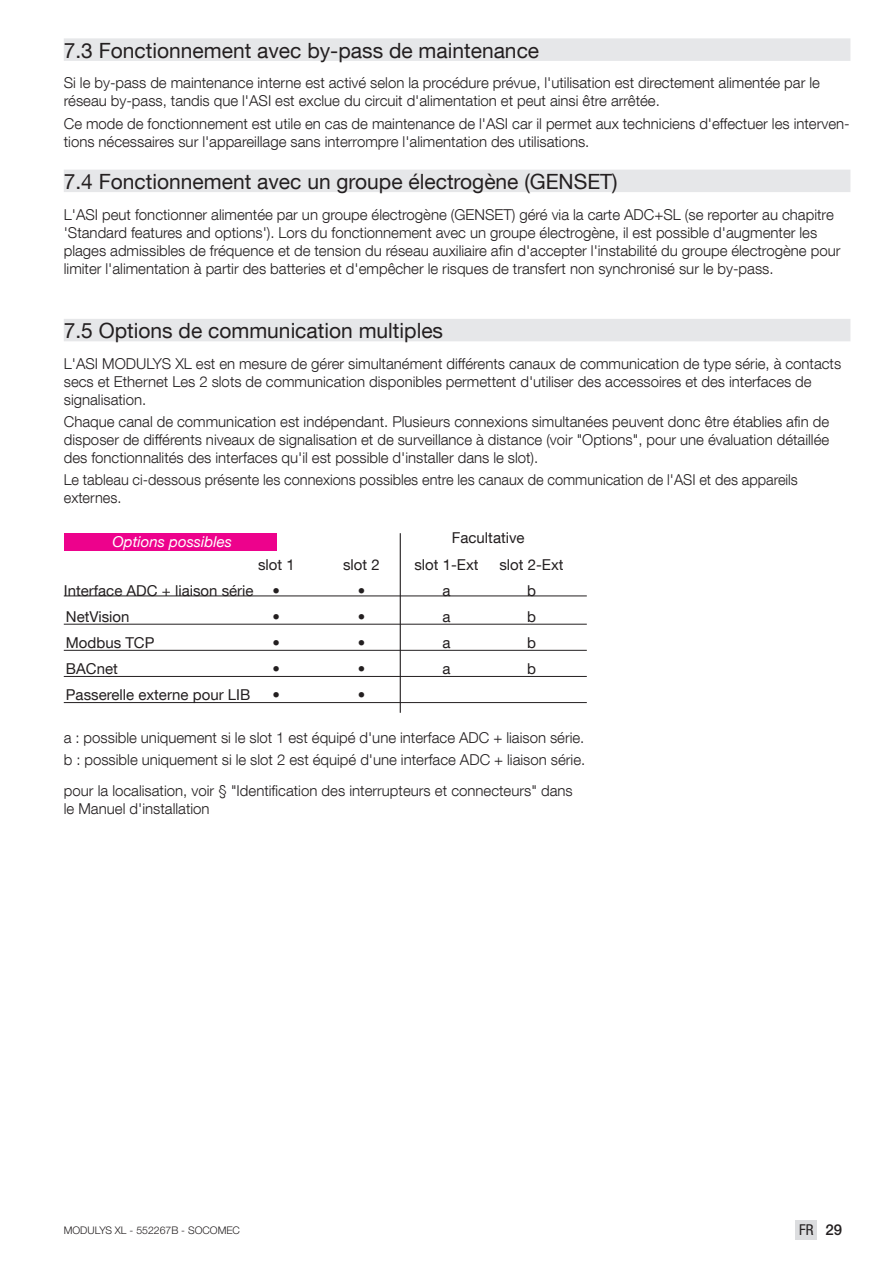
<style>
.page{position:relative;width:893px;height:1263px;background:#fff}
.page>*{position:absolute;margin:0;border:0;box-sizing:border-box;transform-origin:0 0}
.t1{font:21px "Helvetica Neue LT Com";color:#231f20}
.t2{font:300 15px/18px "Helvetica Neue LT Com";color:#231f20}
.t3{font:15px "Helvetica Neue LT Com";color:#231f20}
.t4{font:italic 15px "Helvetica Neue LT Com";color:#fff}
.t5{font:condensed 15px "Helvetica Neue LTW1 G";color:#231f20}
.t6{font:300 10.5px "Helvetica Neue LTW1 G";color:#231f20}
.s1{font-weight:500;font-stretch:normal}
</style>
<div class="page">
<div style="left:796px;top:1220px;width:21px;height:19px;background:#dcdddf"></div>
<div style="left:64px;top:38px;width:786px;height:23px;background:#e6e7e9"></div>
<div style="left:64px;top:170px;width:786px;height:22px;background:#e6e7e9"></div>
<div style="left:64px;top:319px;width:786px;height:22px;background:#e6e7e9"></div>
<div style="left:64px;top:533px;width:212px;height:17px;background:#ed028c"></div>
<hr style="left:64px;top:596px;width:523px;height:1px;background:#231f20">
<hr style="left:64px;top:624px;width:523px;height:1px;background:#231f20">
<hr style="left:64px;top:650px;width:523px;height:1px;background:#231f20">
<hr style="left:64px;top:676px;width:523px;height:1px;background:#231f20">
<hr style="left:64px;top:702px;width:523px;height:1px;background:#231f20">
<hr style="left:400px;top:533px;width:1px;height:180px;background:#231f20">
<h1 class="t1" style="left:64px;top:37px;width:477px">7.3 Fonctionnement avec by-pass de maintenance</h1>
<p class="t2" style="left:64px;top:74px;width:758px">Si le by-pass de maintenance interne est activé selon la procédure prévue, l'utilisation est directement alimentée par le réseau by-pass, tandis que l'ASI est exclue du circuit d'alimentation et peut ainsi être arrêtée.</p>
<p class="t2" style="left:64px;top:114px;width:787px">Ce mode de fonctionnement est utile en cas de maintenance de l'ASI car il permet aux techniciens d'effectuer les interven&shy;tions nécessaires sur l'appareillage sans interrompre l'alimentation des utilisations.</p>
<h1 class="t1" style="left:64px;top:168px;width:555px">7.4 Fonctionnement avec un groupe électrogène (GENSET)</h1>
<p class="t2" style="left:64px;top:205px;width:778px">L'ASI peut fonctionner alimentée par un groupe électrogène (GENSET) géré via la carte ADC+SL (se reporter au chapitre 'Standard features and options'). Lors du fonctionnement avec un groupe électrogène, il est possible d'augmenter les plages admissibles de fréquence et de tension du réseau auxiliaire afin d'accepter l'instabilité du groupe électrogène pour limiter l'alimentation à partir des batteries et d'empêcher le risques de transfert non synchronisé sur le by-pass.</p>
<h1 class="t1" style="left:64px;top:318px;width:381px">7.5 Options de communication multiples</h1>
<p class="t2" style="left:64px;top:354px;width:779px">L'ASI MODULYS XL est en mesure de gérer simultanément différents canaux de communication de type série, à contacts secs et Ethernet Les 2 slots de communication disponibles permettent d'utiliser des accessoires et des interfaces de signalisation.</p>
<p class="t2" style="left:64px;top:412px;width:767px;text-align:justify">Chaque canal de communication est indépendant. Plusieurs connexions simultanées peuvent donc être établies afin de disposer de différents niveaux de signalisation et de surveillance à distance (voir "Options", pour une évaluation détaillée des fonctionnalités des interfaces qu'il est possible d'installer dans le slot).</p>
<p class="t2" style="left:64px;top:471px;width:736px">Le tableau ci-dessous présente les connexions possibles entre les canaux de communication de l'ASI et des appareils externes.</p>
<p class="t4" style="left:112px;top:532px;width:121px">Options possibles</p>
<p class="t3" style="left:452px;top:529px;width:74px">Facultative</p>
<p class="t3" style="left:258px;top:555px;width:38px">slot 1</p>
<p class="t3" style="left:343px;top:555px;width:38px">slot 2</p>
<p class="t3" style="left:414px;top:555px;width:66px">slot 1-Ext</p>
<p class="t3" style="left:499px;top:555px;width:66px">slot 2-Ext</p>
<p class="t3" style="left:64px;top:581px;width:191px">Interface ADC + liaison série</p>
<p class="t3" style="left:273px;top:581px;width:9px">•</p>
<p class="t3" style="left:358px;top:581px;width:9px">•</p>
<p class="t3" style="left:442px;top:581px;width:10px">a</p>
<p class="t3" style="left:527px;top:581px;width:10px">b</p>
<p class="t3" style="left:66px;top:607px;width:65px">NetVision</p>
<p class="t3" style="left:273px;top:607px;width:9px">•</p>
<p class="t3" style="left:358px;top:607px;width:9px">•</p>
<p class="t3" style="left:442px;top:607px;width:10px">a</p>
<p class="t3" style="left:527px;top:607px;width:10px">b</p>
<p class="t3" style="left:66px;top:633px;width:90px">Modbus TCP</p>
<p class="t3" style="left:273px;top:633px;width:9px">•</p>
<p class="t3" style="left:358px;top:633px;width:9px">•</p>
<p class="t3" style="left:442px;top:633px;width:10px">a</p>
<p class="t3" style="left:527px;top:633px;width:10px">b</p>
<p class="t3" style="left:66px;top:659px;width:53px">BACnet</p>
<p class="t3" style="left:273px;top:659px;width:9px">•</p>
<p class="t3" style="left:358px;top:659px;width:9px">•</p>
<p class="t3" style="left:442px;top:659px;width:10px">a</p>
<p class="t3" style="left:527px;top:659px;width:10px">b</p>
<p class="t3" style="left:66px;top:686px;width:186px">Passerelle externe pour LIB</p>
<p class="t3" style="left:273px;top:686px;width:9px">•</p>
<p class="t3" style="left:358px;top:686px;width:9px">•</p>
<p class="t2" style="left:64px;top:726px;width:523px;line-height:22.2px">a : possible uniquement si le slot 1 est équipé d'une interface ADC + liaison série. b : possible uniquement si le slot 2 est équipé d'une interface ADC + liaison série.</p>
<p class="t2" style="left:64px;top:781px;width:510px">pour la localisation, voir § "Identification des interrupteurs et connecteurs" dans le Manuel d'installation</p>
<p class="t6" style="left:64px;top:1223px;width:178px">MODULYS XL - 552267B - SOCOMEC</p>
<p class="t5" style="left:799px;top:1221px;width:44px">FR <span class="s1">29</span></p>
</div>
